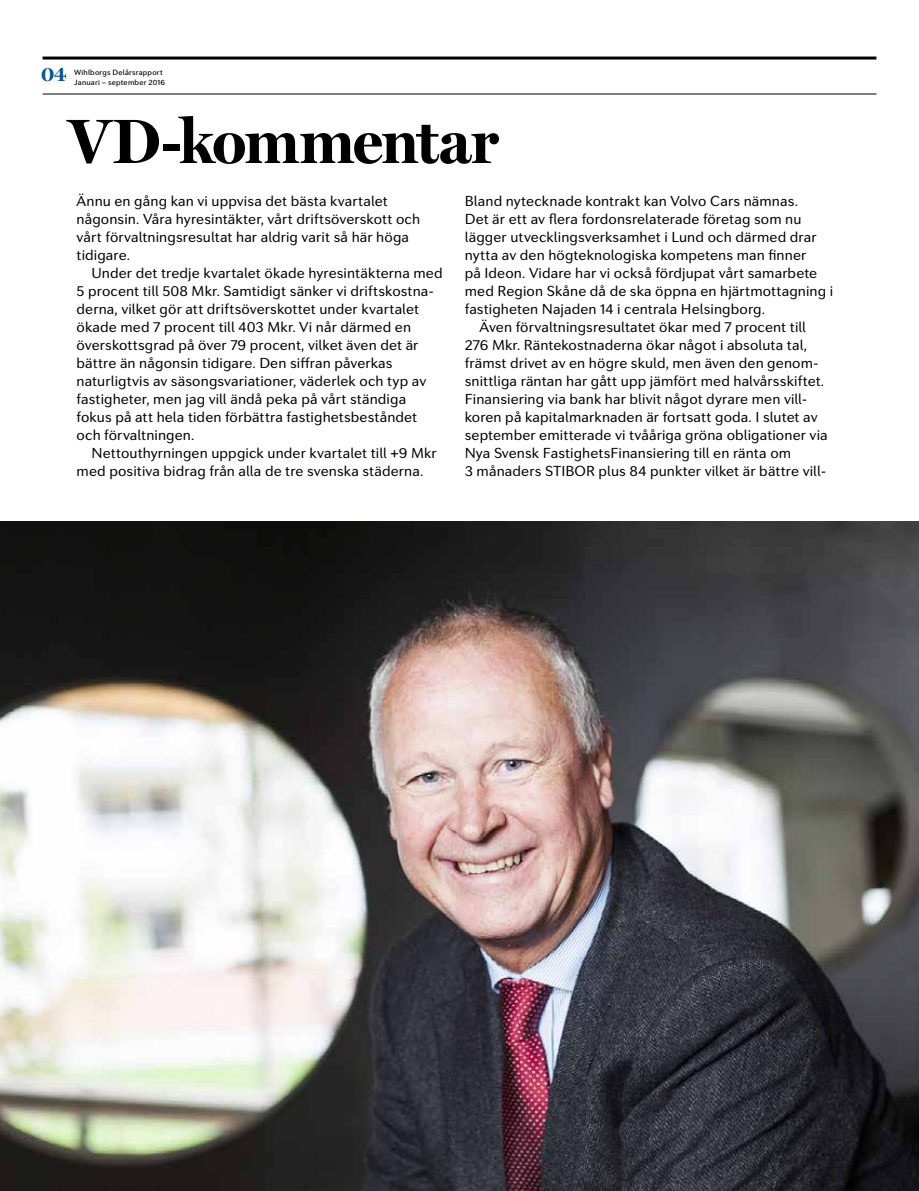
<style>
.page{position:relative;width:919px;height:1191px;background:#fff}
.page>*{position:absolute;margin:0;border:0;box-sizing:border-box;transform-origin:0 0}
.t1{font:700 63px "Miller Display";letter-spacing:-.02em;color:#000}
.t2{font:700 21px "Miller Display";color:#00569d}
.t3{font:14.25px/18px "Seconda Soft";letter-spacing:.005em;color:#000}
.t4{font:500 7.5px "Seconda Soft";letter-spacing:.025em;color:#000}
</style>
<div class="page">
<hr style="left:43px;top:57px;width:833px;height:3px;background:#000">
<hr style="left:43px;top:94px;width:833px;height:1px;background:#000">
<img style="left:0;top:521px;width:918px;height:670px">
<hr style="left:918px;top:521px;width:1px;height:670px;background:#0c1c49">
<h2 class="t2" style="left:41px;top:62px;width:27px">04</h2>
<p class="t4" style="left:74px;top:68px;width:90px">Wihlborgs Delårsrapport</p>
<p class="t4" style="left:74px;top:78px;width:92px">Januari – september 2016</p>
<h1 class="t1" style="left:69px;top:105px;width:431px">VD-kommentar</h1>
<p class="t3" style="left:77px;top:192px;width:345px">Ännu en gång kan vi uppvisa det bästa kvartalet någonsin. Våra hyresintäkter, vårt driftsöverskott och vårt förvaltningsresultat har aldrig varit så här höga tidigare.</p>
<p class="t3" style="left:77px;top:264px;width:367px;text-indent:15px">Under det tredje kvartalet ökade hyresintäkterna med 5 procent till 508 Mkr. Samtidigt sänker vi driftskostna&shy;derna, vilket gör att driftsöverskottet under kvartalet ökade med 7 procent till 403 Mkr. Vi når därmed en överskottsgrad på över 79 procent, vilket även det är bättre än någonsin tidigare. Den siffran påverkas naturligtvis av säsongsvariationer, väderlek och typ av fastigheter, men jag vill ändå peka på vårt ständiga fokus på att hela tiden förbättra fastighetsbeståndet och förvaltningen.</p>
<p class="t3" style="left:77px;top:444px;width:362px;text-indent:15px">Nettouthyrningen uppgick under kvartalet till +9 Mkr med positiva bidrag från alla de tre svenska städerna.</p>
<p class="t3" style="left:464px;top:192px;width:334px">Bland nytecknade kontrakt kan Volvo Cars nämnas.</p>
<p class="t3" style="left:464px;top:210px;width:338px">Det är ett av flera fordonsrelaterade företag som nu</p>
<p class="t3" style="left:464px;top:228px;width:353px">lägger utvecklingsverksamhet i Lund och därmed drar</p>
<p class="t3" style="left:464px;top:246px;width:343px">nytta av den högteknologiska kompetens man finner</p>
<p class="t3" style="left:464px;top:264px;width:354px">på Ideon. Vidare har vi också fördjupat vårt samarbete</p>
<p class="t3" style="left:464px;top:282px;width:370px">med Region Skåne då de ska öppna en hjärtmottagning i</p>
<p class="t3" style="left:464px;top:300px;width:302px">fastigheten Najaden 14 i centrala Helsingborg.</p>
<p class="t3" style="left:479px;top:318px;width:328px">Även förvaltningsresultatet ökar med 7 procent till</p>
<p class="t3" style="left:464px;top:336px;width:344px">276 Mkr. Räntekostnaderna ökar något i absoluta tal,</p>
<p class="t3" style="left:464px;top:354px;width:355px">främst drivet av en högre skuld, men även den genom-</p>
<p class="t3" style="left:464px;top:372px;width:361px">snittliga räntan har gått upp jämfört med halvårsskiftet.</p>
<p class="t3" style="left:464px;top:390px;width:344px">Finansiering via bank har blivit något dyrare men vill-</p>
<p class="t3" style="left:464px;top:408px;width:354px">koren på kapitalmarknaden är fortsatt goda. I slutet av</p>
<p class="t3" style="left:464px;top:426px;width:364px">september emitterade vi tvååriga gröna obligationer via</p>
<p class="t3" style="left:464px;top:444px;width:328px">Nya Svensk FastighetsFinansiering till en ränta om</p>
<p class="t3" style="left:464px;top:462px;width:363px">3 månaders STIBOR plus 84 punkter vilket är bättre vill-</p>
</div>
